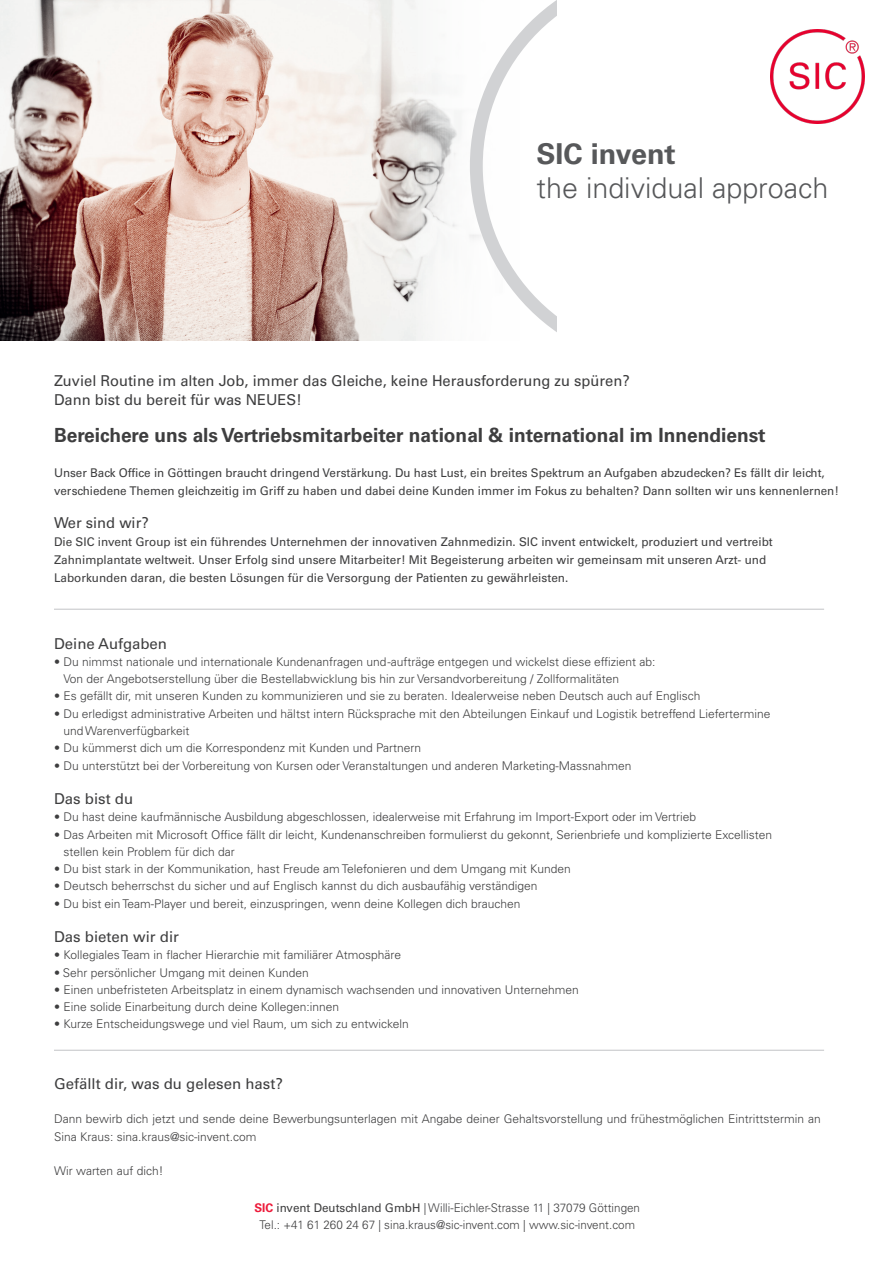
<style>
.page{position:relative;width:893px;height:1263px;background:#fff}
.page>*{position:absolute;margin:0;border:0;box-sizing:border-box;transform-origin:0 0}
.t1{font:300 28.65px "Univers LT Pro 45";color:#57585a}
.t2{font:700 28.65px "Univers LT Pro 65";color:#57585a}
.t3{font:700 19.5px "Univers LT Pro 65";color:#3e3e3f}
.t4{font:15px "Univers LT Pro 55 Roman";color:#3e3e3f}
.t5{font:300 12px/17.2px "Univers LT Pro 45";color:#3e3e3f}
.t6{font:12px/18px "Univers LT Pro 55 Roman";color:#3e3e3f}
.s1{font-family:"Univers LT Pro 65";font-weight:700;color:#ed1a3a}
.s2{font-family:"Univers LT Pro 55 Roman";font-weight:400}
</style>
<div class="page">
<img style="left:0;top:0;width:470px;height:340px">
<svg style="left:470px;top:0;width:87px;height:332px"></svg>
<img style="left:771px;top:30px;width:94px;height:94px">
<hr style="left:54px;top:609px;width:770px;height:1px;background:#c2c3c6">
<hr style="left:54px;top:1050px;width:770px;height:1px;background:#c2c3c6">
<p class="t2" style="left:536px;top:133px;width:141px">SIC invent</p>
<p class="t1" style="left:536px;top:169px;width:293px">the individual approach</p>
<p class="t4" style="left:54px;top:370px;width:577px">Zuviel Routine im alten Job, immer das Gleiche, keine Herausforderung zu spüren?</p>
<p class="t4" style="left:54px;top:389px;width:250px">Dann bist du bereit für was NEUES!</p>
<p class="t3" style="left:54px;top:422px;width:713px">Bereichere uns als Vertriebsmitarbeiter national &amp; international im Innendienst</p>
<p class="t6" style="left:54px;top:463px;width:786px">Unser Back Office in Göttingen braucht dringend Verstärkung. Du hast Lust, ein breites Spektrum an Aufgaben abzudecken? Es fällt dir leicht, verschiedene Themen gleichzeitig im Griff zu haben und dabei deine Kunden immer im Fokus zu behalten? Dann sollten wir uns kennenlernen!</p>
<p class="t4" style="left:54px;top:512px;width:96px">Wer sind wir?</p>
<p class="t6" style="left:54px;top:532px;width:720px">Die SIC invent Group ist ein führendes Unternehmen der innovativen Zahnmedizin. SIC invent entwickelt, produziert und vertreibt<br>Zahnimplantate weltweit. Unser Erfolg sind unsere Mitarbeiter! Mit Begeisterung arbeiten wir gemeinsam mit unseren Arzt- und<br>Laborkunden daran, die besten Lösungen für die Versorgung der Patienten zu gewährleisten.</p>
<p class="t4" style="left:54px;top:633px;width:115px">Deine Aufgaben</p>
<p class="t5" style="left:63px;top:653px;width:594px;text-indent:-9px">• Du nimmst nationale und internationale Kundenanfragen und -aufträge entgegen und wickelst diese effizient ab:<br>Von der Angebotserstellung über die Bestellabwicklung bis hin zur Versandvorbereitung / Zollformalitäten</p>
<p class="t5" style="left:54px;top:687px;width:648px">• Es gefällt dir, mit unseren Kunden zu kommunizieren und sie zu beraten. Idealerweise neben Deutsch auch auf Englisch</p>
<p class="t5" style="left:63px;top:704px;width:709px;text-indent:-9px">• Du erledigst administrative Arbeiten und hältst intern Rücksprache mit den Abteilungen Einkauf und Logistik betreffend Liefertermine und Warenverfügbarkeit</p>
<p class="t5" style="left:54px;top:739px;width:369px">• Du kümmerst dich um die Korrespondenz mit Kunden und Partnern</p>
<p class="t5" style="left:54px;top:756px;width:579px">• Du unterstützt bei der Vorbereitung von Kursen oder Veranstaltungen und anderen Marketing-Massnahmen</p>
<p class="t4" style="left:54px;top:788px;width:81px">Das bist du</p>
<p class="t5" style="left:54px;top:808px;width:644px">• Du hast deine kaufmännische Ausbildung abgeschlossen, idealerweise mit Erfahrung im Import-Export oder im Vertrieb</p>
<p class="t5" style="left:63px;top:825px;width:710px;text-indent:-9px">• Das Arbeiten mit Microsoft Office fällt dir leicht, Kundenanschreiben formulierst du gekonnt, Serienbriefe und komplizierte Excellisten stellen kein Problem für dich dar</p>
<p class="t5" style="left:54px;top:860px;width:518px">• Du bist stark in der Kommunikation, hast Freude am Telefonieren und dem Umgang mit Kunden</p>
<p class="t5" style="left:54px;top:877px;width:485px">• Deutsch beherrschst du sicher und auf Englisch kannst du dich ausbaufähig verständigen</p>
<p class="t5" style="left:54px;top:894px;width:468px">• Du bist ein Team-Player und bereit, einzuspringen, wenn deine Kollegen dich brauchen</p>
<p class="t4" style="left:54px;top:926px;width:127px">Das bieten wir dir</p>
<p class="t5" style="left:54px;top:946px;width:349px">• Kollegiales Team in flacher Hierarchie mit familiärer Atmosphäre</p>
<p class="t5" style="left:54px;top:963px;width:256px">• Sehr persönlicher Umgang mit deinen Kunden</p>
<p class="t5" style="left:54px;top:980px;width:526px">• Einen unbefristeten Arbeitsplatz in einem dynamisch wachsenden und innovativen Unternehmen</p>
<p class="t5" style="left:54px;top:998px;width:287px">• Eine solide Einarbeitung durch deine Kollegen:innen</p>
<p class="t5" style="left:54px;top:1015px;width:356px">• Kurze Entscheidungswege und viel Raum, um sich zu entwickeln</p>
<p class="t4" style="left:54px;top:1073px;width:230px">Gefällt dir, was du gelesen hast?</p>
<p class="t5" style="left:54px;top:1110px;width:768px">Dann bewirb dich jetzt und sende deine Bewerbungsunterlagen mit Angabe deiner Gehaltsvorstellung und frühestmöglichen Eintrittstermin an<br>Sina Kraus: sina.kraus@sic-invent.com</p>
<p class="t5" style="left:54px;top:1162px;width:111px">Wir warten auf dich!</p>
<p class="t5" style="left:254px;top:1199px;width:387px"><span class="s1">SIC</span> <span class="s2">invent Deutschland GmbH</span> | Willi-Eichler-Strasse 11 | 37079 Göttingen</p>
<p class="t5" style="left:260px;top:1216px;width:377px">Tel.: +41 61 260 24 67 | sina.kraus@sic-invent.com | www.sic-invent.com</p>
</div>
